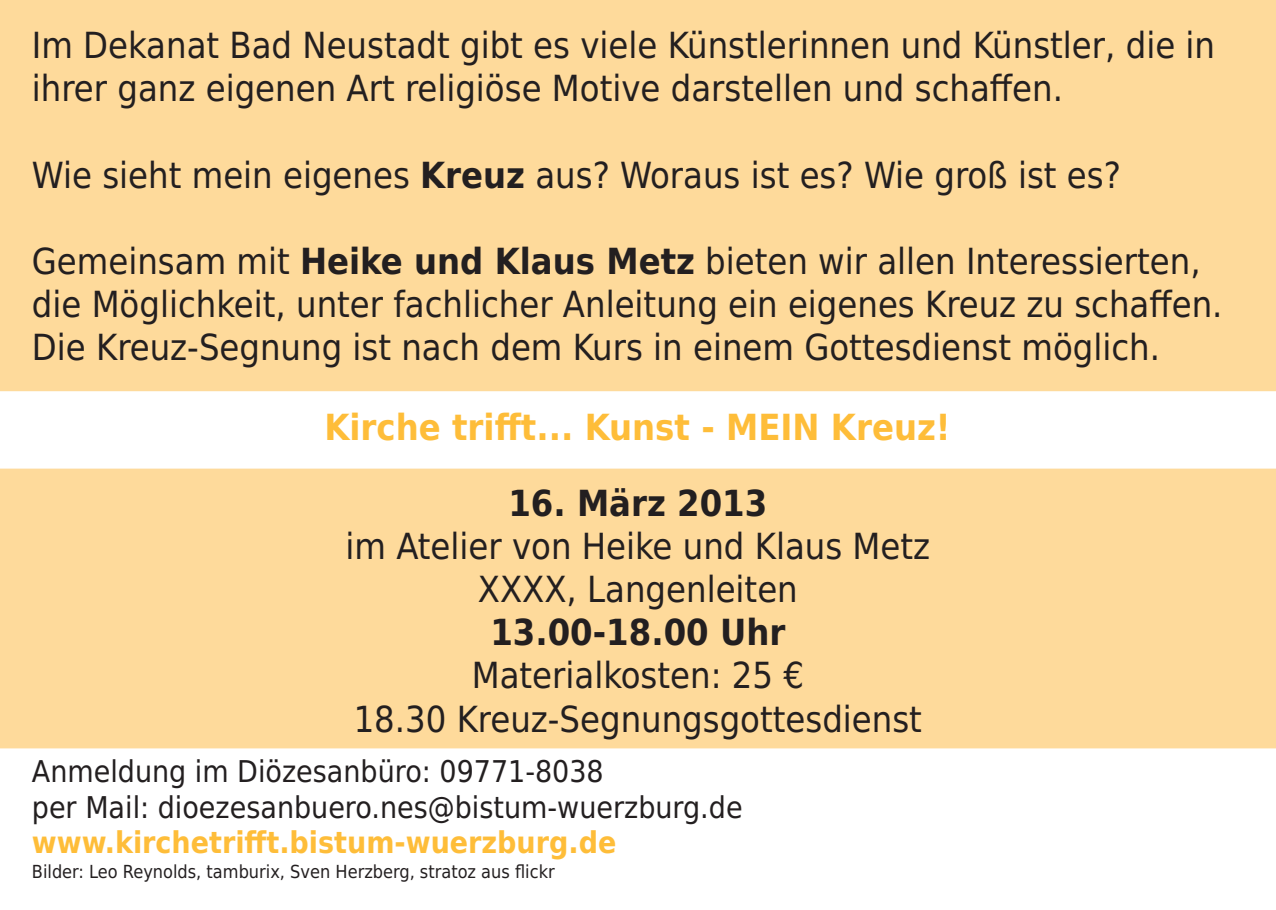
<style>
.page{position:relative;width:1276px;height:910px;background:#fff}
.page>*{position:absolute;margin:0;border:0;box-sizing:border-box;transform-origin:0 0}
.t1{font:36px/43.2px "DejaVu Sans Condensed";color:#231f20}
.t2{font:700 36px "DejaVu Sans Condensed";color:#febd39}
.t3{font:700 36px "DejaVu Sans Condensed";color:#231f20}
.t4{font:30px/36px "DejaVu Sans Condensed";color:#231f20}
.t5{font:700 30px "DejaVu Sans Condensed";color:#febd39}
.t6{font:18px "DejaVu Sans Condensed";color:#231f20}
.s1{font-weight:700}
</style>
<div class="page">
<div style="left:0;top:469px;width:1276px;height:279px;background:#feda9b"></div>
<div style="left:0;top:0;width:1276px;height:391px;background:#feda9b"></div>
<p class="t1" style="left:32px;top:23px;width:1184px">Im Dekanat Bad Neustadt gibt es viele Künstlerinnen und Künstler, die in ihrer ganz eigenen Art religiöse Motive darstellen und schaffen.</p>
<p class="t1" style="left:32px;top:152px;width:1090px">Wie sieht mein eigenes <span class="s1">Kreuz</span> aus? Woraus ist es? Wie groß ist es?</p>
<p class="t1" style="left:32px;top:239px;width:1192px">Gemeinsam mit <span class="s1">Heike und Klaus Metz</span> bieten wir allen Interessierten, die Möglichkeit, unter fachlicher Anleitung ein eigenes Kreuz zu schaffen.</p>
<p class="t1" style="left:32px;top:325px;width:1129px">Die Kreuz-Segnung ist nach dem Kurs in einem Gottesdienst möglich.</p>
<p class="t2" style="left:324px;top:397px;width:628px">Kirche trifft... Kunst - MEIN Kreuz!</p>
<p class="t1" style="left:345px;top:480px;width:586px;text-align:center"><span class="s1">16. März 2013<br></span>im Atelier von Heike und Klaus Metz</p>
<p class="t1" style="left:478px;top:567px;width:321px">XXXX, Langenleiten</p>
<p class="t3" style="left:490px;top:603px;width:296px">13.00-18.00 Uhr</p>
<p class="t1" style="left:472px;top:653px;width:334px">Materialkosten: 25 €</p>
<p class="t1" style="left:354px;top:696px;width:570px">18.30 Kreuz-Segnungsgottesdienst</p>
<p class="t4" style="left:32px;top:752px;width:712px">Anmeldung im Diözesanbüro: 09771-8038<br>per Mail: dioezesanbuero.nes@bistum-wuerzburg.de</p>
<p class="t5" style="left:32px;top:818px;width:586px">www.kirchetrifft.bistum-wuerzburg.de</p>
<p class="t6" style="left:32px;top:856px;width:524px">Bilder: Leo Reynolds, tamburix, Sven Herzberg, stratoz aus flickr</p>
</div>
